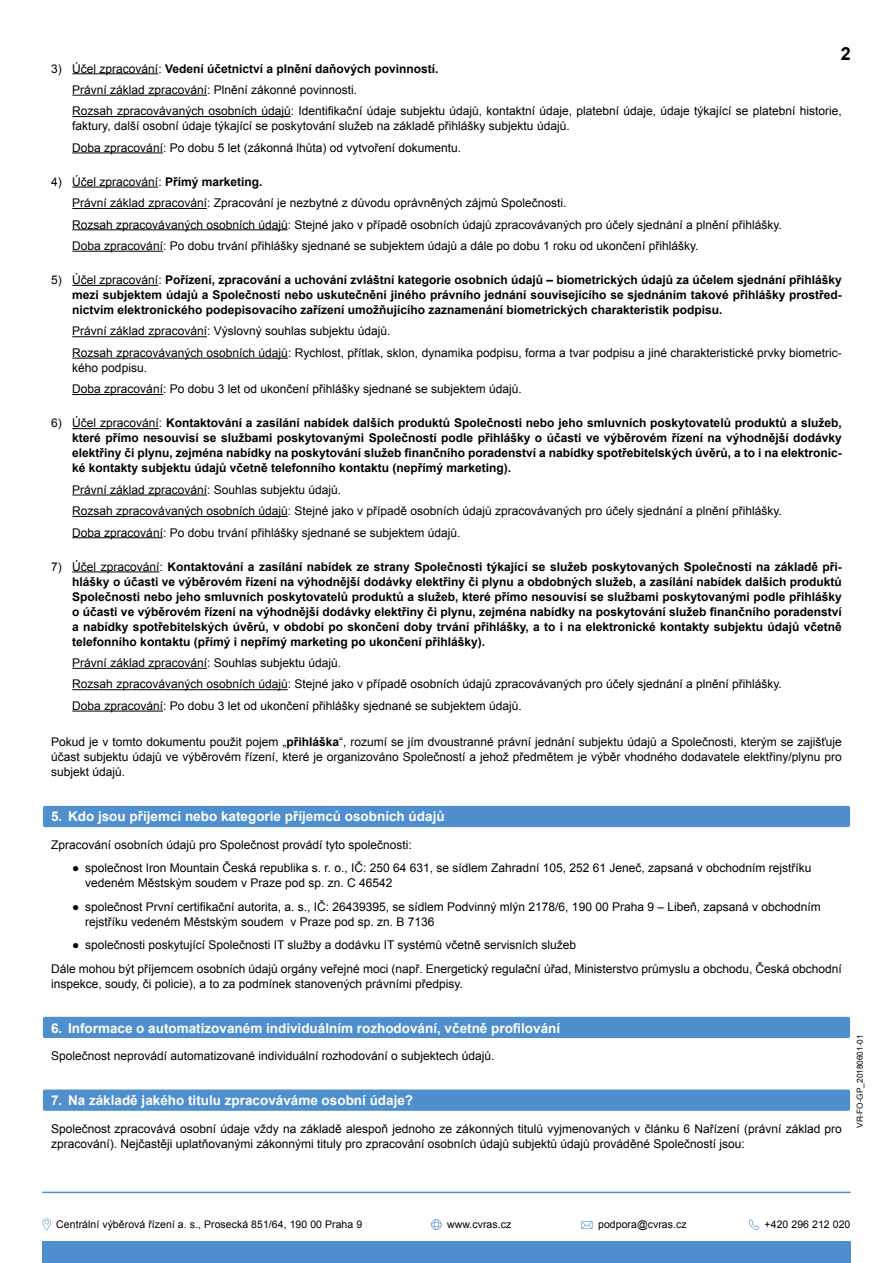
<style>
.page{position:relative;width:893px;height:1263px;background:#fff}
.page>*{position:absolute;margin:0;border:0;box-sizing:border-box;transform-origin:0 0}
.t1{font:700 18px "Arial";color:#000}
.t2{font:700 13.5px "Arial";color:#fff}
.t3{font:12px/21.5px "Arial";color:#000}
.t4{font:700 12px/15px "Arial";color:#000;text-align:justify}
.t5{font:10.5px "Arial BEE";letter-spacing:.005em;color:#000}
.t6{font:8.25px "Arial";color:#000}
.s1{font-weight:700}
.s2{font-weight:400}
</style>
<div class="page">
<hr style="left:42px;top:1192px;width:809px;height:1px;background:#4f8fcd">
<div style="left:42px;top:1242px;width:809px;height:21px;background:#4f8fcd"></div>
<div style="left:43px;top:806px;width:807px;height:21px;background:#4f8fcd;border-radius:2px"></div>
<div style="left:43px;top:1017px;width:807px;height:21px;background:#4f8fcd;border-radius:2px"></div>
<div style="left:43px;top:1089px;width:807px;height:22px;background:#4f8fcd;border-radius:2px"></div>
<svg style="left:43px;top:1218px;width:8px;height:12px"></svg>
<svg style="left:431px;top:1219px;width:11px;height:11px"></svg>
<svg style="left:581px;top:1221px;width:12px;height:8px"></svg>
<svg style="left:749px;top:1219px;width:10px;height:11px"></svg>
<hr style="left:72px;top:73px;width:86px;height:1px;background:#000">
<hr style="left:72px;top:95px;width:135px;height:1px;background:#000">
<hr style="left:72px;top:116px;width:219px;height:1px;background:#000">
<hr style="left:72px;top:152px;width:91px;height:1px;background:#000">
<hr style="left:72px;top:187px;width:86px;height:1px;background:#000">
<hr style="left:72px;top:208px;width:135px;height:1px;background:#000">
<hr style="left:72px;top:229px;width:216px;height:1px;background:#000">
<hr style="left:72px;top:251px;width:91px;height:1px;background:#000">
<hr style="left:72px;top:285px;width:86px;height:1px;background:#000">
<hr style="left:72px;top:336px;width:135px;height:1px;background:#000">
<hr style="left:72px;top:358px;width:216px;height:1px;background:#000">
<hr style="left:72px;top:394px;width:91px;height:1px;background:#000">
<hr style="left:72px;top:428px;width:87px;height:1px;background:#000">
<hr style="left:72px;top:495px;width:135px;height:1px;background:#000">
<hr style="left:72px;top:516px;width:216px;height:1px;background:#000">
<hr style="left:72px;top:537px;width:91px;height:1px;background:#000">
<hr style="left:72px;top:571px;width:87px;height:1px;background:#000">
<hr style="left:72px;top:668px;width:135px;height:1px;background:#000">
<hr style="left:72px;top:689px;width:216px;height:1px;background:#000">
<hr style="left:72px;top:711px;width:91px;height:1px;background:#000">
<h1 class="t1" style="left:841px;top:42px;width:12px">2</h1>
<p class="t3" style="left:72px;top:58px;width:771px;text-indent:-21px">3) Účel zpracování: <span class="s1">Vedení účetnictví a plnění daňových povinností.<br></span>Právní základ zpracování: Plnění zákonné povinnosti.<br>Rozsah zpracovávaných osobních údajů: Identifikační údaje subjektu údajů, kontaktní údaje, platební údaje, údaje týkající se platební historie,</p>
<p class="t3" style="left:72px;top:115px;width:499px">faktury, další osobní údaje týkající se poskytování služeb na základě přihlášky subjektu údajů.<br>Doba zpracování: Po dobu 5 let (zákonná lhůta) od vytvoření dokumentu.</p>
<p class="t3" style="left:72px;top:171px;width:711px;text-indent:-21px">4) Účel zpracování: <span class="s1">Přímý marketing.<br></span>Právní základ zpracování: Zpracování je nezbytné z důvodu oprávněných zájmů Společnosti.<br>Rozsah zpracovávaných osobních údajů: Stejné jako v případě osobních údajů zpracovávaných pro účely sjednání a plnění přihlášky.<br>Doba zpracování: Po dobu trvání přihlášky sjednané se subjektem údajů a dále po dobu 1 roku od ukončení přihlášky.</p>
<p class="t4" style="left:72px;top:273px;width:771px;text-indent:-21px"><span class="s2">5) Účel zpracování:</span> Pořízení, zpracování a uchování zvláštní kategorie osobních údajů – biometrických údajů za účelem sjednání přihlášky mezi subjektem údajů a Společností nebo uskutečnění jiného právního jednání souvisejícího se sjednáním takové přihlášky prostřed&shy;nictvím elektronického podepisovacího zařízení umožňujícího zaznamenání biometrických charakteristik podpisu.</p>
<p class="t3" style="left:72px;top:321px;width:771px">Právní základ zpracování: Výslovný souhlas subjektu údajů.<br>Rozsah zpracovávaných osobních údajů: Rychlost, přítlak, sklon, dynamika podpisu, forma a tvar podpisu a jiné charakteristické prvky biometric-</p>
<p class="t3" style="left:72px;top:357px;width:451px">kého podpisu.<br>Doba zpracování: Po dobu 3 let od ukončení přihlášky sjednané se subjektem údajů.</p>
<p class="t4" style="left:72px;top:416px;width:771px;text-indent:-21px"><span class="s2">6) Účel zpracování:</span> Kontaktování a zasílání nabídek dalších produktů Společnosti nebo jeho smluvních poskytovatelů produktů a služeb, které přímo nesouvisí se službami poskytovanými Společností podle přihlášky o účasti ve výběrovém řízení na výhodnější dodávky elektřiny či plynu, zejména nabídky na poskytování služeb finančního poradenství a nabídky spotřebitelských úvěrů, a to i na elektronic&shy;ké kontakty subjektu údajů včetně telefonního kontaktu (nepřímý marketing).</p>
<p class="t3" style="left:72px;top:479px;width:711px">Právní základ zpracování: Souhlas subjektu údajů.<br>Rozsah zpracovávaných osobních údajů: Stejné jako v případě osobních údajů zpracovávaných pro účely sjednání a plnění přihlášky.<br>Doba zpracování: Po dobu trvání přihlášky sjednané se subjektem údajů.</p>
<p class="t4" style="left:72px;top:559px;width:771px;text-indent:-21px"><span class="s2">7) Účel zpracování:</span> Kontaktování a zasílání nabídek ze strany Společnosti týkající se služeb poskytovaných Společností na základě při&shy;hlášky o účasti ve výběrovém řízení na výhodnější dodávky elektřiny či plynu a obdobných služeb, a zasílání nabídek dalších produktů Společnosti nebo jeho smluvních poskytovatelů produktů a služeb, které přímo nesouvisí se službami poskytovanými podle přihlášky o účasti ve výběrovém řízení na výhodnější dodávky elektřiny či plynu, zejména nabídky na poskytování služeb finančního poradenství a nabídky spotřebitelských úvěrů, v období po skončení doby trvání přihlášky, a to i na elektronické kontakty subjektu údajů včetně telefonního kontaktu (přímý i nepřímý marketing po ukončení přihlášky).</p>
<p class="t3" style="left:72px;top:652px;width:711px">Právní základ zpracování: Souhlas subjektu údajů.<br>Rozsah zpracovávaných osobních údajů: Stejné jako v případě osobních údajů zpracovávaných pro účely sjednání a plnění přihlášky.<br>Doba zpracování: Po dobu 3 let od ukončení přihlášky sjednané se subjektem údajů.</p>
<p class="t3" style="left:51px;top:735px;width:792px;line-height:15px;text-align:justify">Pokud je v tomto dokumentu použit pojem „<span class="s1">přihláška</span>“, rozumí se jím dvoustranné právní jednání subjektu údajů a Společnosti, kterým se zajišťuje účast subjektu údajů ve výběrovém řízení, které je organizováno Společností a jehož předmětem je výběr vhodného dodavatele elektřiny/plynu pro subjekt údajů.</p>
<p class="t2" style="left:51px;top:807px;width:395px">5. Kdo jsou příjemci nebo kategorie příjemců osobních údajů</p>
<p class="t3" style="left:51px;top:834px;width:362px">Zpracování osobních údajů pro Společnost provádí tyto společnosti:</p>
<p class="t3" style="left:85px;top:861px;width:728px;line-height:15px;text-indent:-13px">● společnost Iron Mountain Česká republika s. r. o., IČ: 250 64 631, se sídlem Zahradní 105, 252 61 Jeneč, zapsaná v obchodním rejstříku vedeném Městským soudem v Praze pod sp. zn. C 46542</p>
<p class="t3" style="left:85px;top:899px;width:737px;line-height:15px;text-indent:-13px">● společnost První certifikační autorita, a. s., IČ: 26439395, se sídlem Podvinný mlýn 2178/6, 190 00 Praha 9 – Libeň, zapsaná v obchodním rejstříku vedeném Městským soudem v Praze pod sp. zn. B 7136</p>
<p class="t3" style="left:51px;top:933px;width:792px;line-height:23.5px;text-indent:21px">● společnosti poskytující Společnosti IT služby a dodávku IT systémů včetně servisních služeb<br>Dále mohou být příjemcem osobních údajů orgány veřejné moci (např. Energetický regulační úřad, Ministerstvo průmyslu a obchodu, Česká obchodní</p>
<p class="t3" style="left:51px;top:973px;width:413px">inspekce, soudy, či policie), a to za podmínek stanovených právními předpisy.</p>
<p class="t2" style="left:51px;top:1019px;width:511px">6. Informace o automatizovaném individuálním rozhodování, včetně profilování</p>
<p class="t3" style="left:51px;top:1045px;width:445px">Společnost neprovádí automatizované individuální rozhodování o subjektech údajů.</p>
<p class="t2" style="left:51px;top:1091px;width:364px">7. Na základě jakého titulu zpracováváme osobní údaje?</p>
<p class="t3" style="left:51px;top:1121px;width:792px;line-height:15px">Společnost zpracovává osobní údaje vždy na základě alespoň jednoho ze zákonných titulů vyjmenovaných v článku 6 Nařízení (právní základ pro zpracování). Nejčastěji uplatňovanými zákonnými tituly pro zpracování osobních údajů subjektů údajů prováděné Společností jsou:</p>
<p class="t6" style="left:854px;top:1128px;width:95px;rotate:-90deg">VR-FO-GP_20180601-01</p>
<p class="t5" style="left:56px;top:1217px;width:307px">Centrální výběrová řízení a. s., Prosecká 851/64, 190 00 Praha 9</p>
<p class="t5" style="left:447px;top:1217px;width:66px">www.cvras.cz</p>
<p class="t5" style="left:598px;top:1217px;width:90px">podpora@cvras.cz</p>
<p class="t5" style="left:765px;top:1217px;width:87px">+420 296 212 020</p>
</div>
